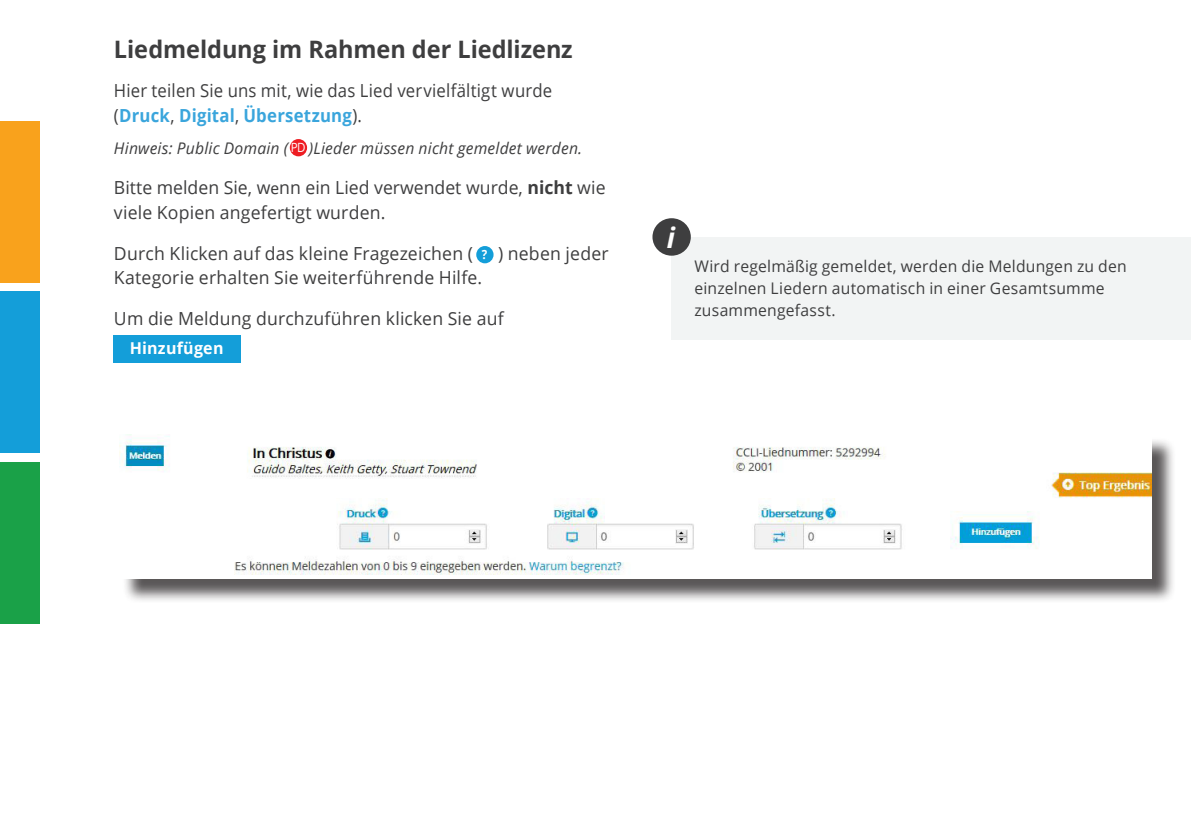
<style>
.page{position:relative;width:1191px;height:840px;background:#fff}
.page>*{position:absolute;margin:0;border:0;box-sizing:border-box;transform-origin:0 0}
.body{font:italic 700 28.2px "Open Sans";color:#fff}
.heading{font:700 24px "Open Sans";letter-spacing:-.005em;color:#3e3e3f}
.body-2{font:18px/24.2px "Open Sans";letter-spacing:.01em;color:#3e3e3f}
.body-3{font:18px/24px "Open Sans";letter-spacing:.01em;color:#3e3e3f;scale:.93 1}
.body-4{font:700 16.4px "Open Sans";letter-spacing:.015em;color:#fff}
.body-5{font:16px/22px "Open Sans";letter-spacing:.015em;color:#3e3e3f}
.body-6{font:italic 16px "Open Sans";letter-spacing:.015em;color:#3e3e3f}
.body-7{font:12.6px "Open Sans";color:#fff;scale:.91 1}
.s1{font-weight:700;color:#3aa5dc}
.s2{font-family:"Calibri"}
.s3{font-weight:700}
.s4{font-weight:700;font-size:12.6px;color:#fff}
</style>
<div class="page">
<div style="left:0;top:121px;width:40px;height:161px;background:#f9a21c"></div>
<div style="left:0;top:462px;width:40px;height:161px;background:#1aa148"></div>
<div style="left:0;top:291px;width:40px;height:161px;background:#149ed9"></div>
<div style="left:671px;top:237px;width:520px;height:102px;background:#f2f4f4"></div>
<div style="left:652px;top:218px;width:39px;height:37px;background:#3e3e3f;border-radius:50%"></div>
<div style="left:113px;top:335px;width:127px;height:28px;background:#149ed9"></div>
<div style="left:290px;top:139px;width:17px;height:17px;background:#ee1d23;border-radius:50%"></div>
<div style="left:122px;top:437px;width:1054px;height:166px;background:#231f20;opacity:.75"></div>
<img style="left:119px;top:434px;width:1032px;height:144px">
<div style="left:476px;top:246px;width:17px;height:17px;background:#149ed9;border-radius:50%"></div>
<p class="heading" style="left:114px;top:32px;width:460px">Liedmeldung im Rahmen der Liedlizenz</p>
<p class="body-3" style="left:114px;top:78px;width:473px">Hier teilen Sie uns mit, wie das Lied vervielfältigt wurde (<span class="s1">Druck</span>, <span class="s1">Digital</span>, <span class="s1">Übersetzung</span>).</p>
<p class="body-6" style="left:114px;top:137px;width:176px">Hinweis: Public Domain (</p>
<p class="body-7" style="left:291px;top:139px;width:17px">PD</p>
<p class="body-6" style="left:309px;top:137px;width:275px">)Lieder müssen nicht gemeldet werden.</p>
<p class="body-2" style="left:114px;top:175px;width:493px">Bitte melden Sie, w<span class="s2">e</span>nn ein Lied verwendet wurde, <span class="s3">nicht</span> wie viele Kopien angefertigt wurden.</p>
<p class="body-2" style="left:114px;top:240px;width:360px">Durch Klicken auf das kleine Fragezeichen (</p>
<p class="body-2" style="left:498px;top:240px;width:7px">)</p>
<p class="body-2" style="left:114px;top:240px;width:496px;text-indent:368px"><span class="s4">?</span> neben jeder<br>Kategorie erhalten Sie weiterführende Hilfe.</p>
<p class="body-2" style="left:114px;top:305px;width:391px">Um die Meldung durchzuführen klicken Sie auf</p>
<p class="body-4" style="left:130px;top:336px;width:95px">Hinzufügen</p>
<p class="body" style="left:667px;top:217px;width:10px">i</p>
<p class="body-5" style="left:694px;top:254px;width:434px">Wird regelmäßig gemeldet, werden die Meldungen zu den einzelnen Liedern automatisch in einer Gesamtsumme zusammengefasst.</p>
</div>
